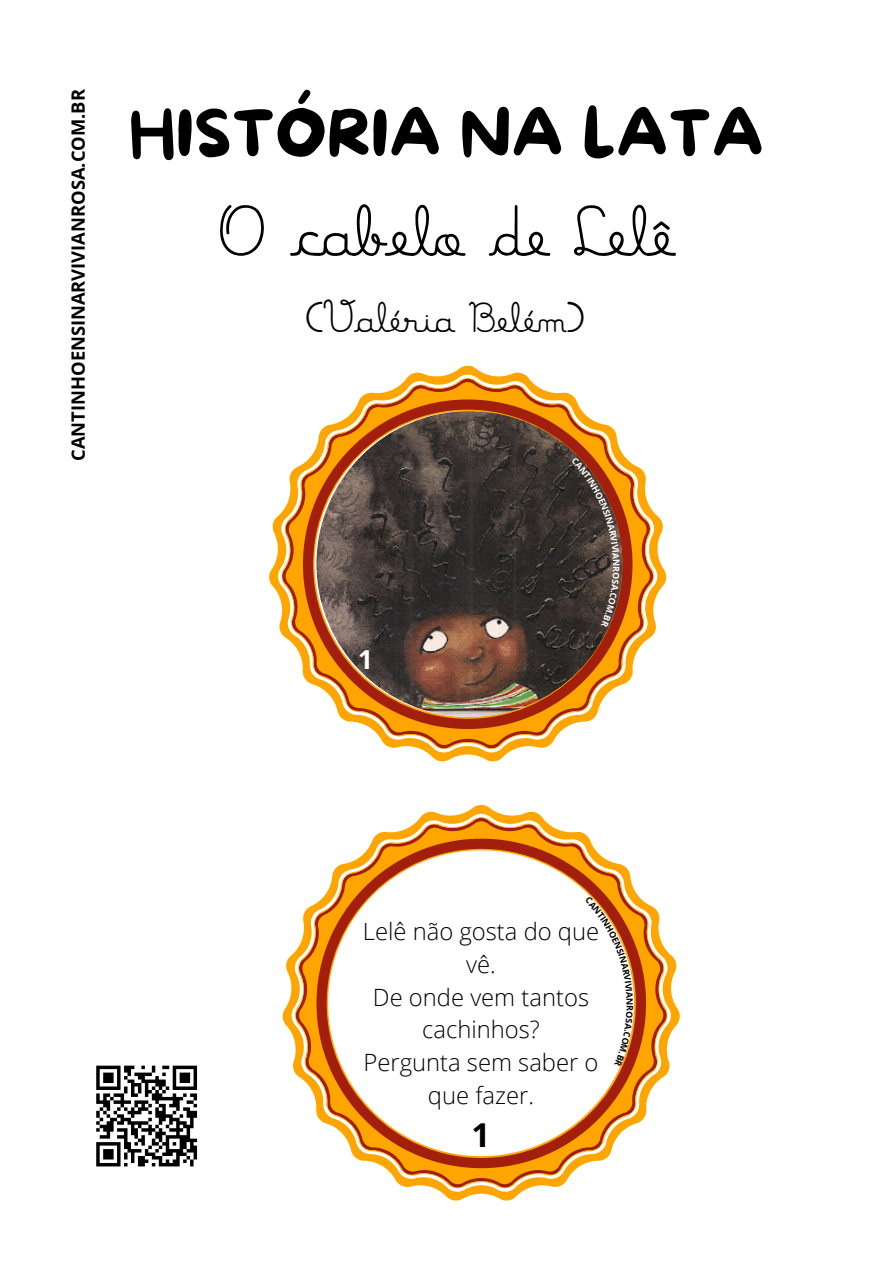
<style>
.page{position:relative;width:893px;height:1264px;background:#fff}
.page>*{position:absolute;margin:0;border:0;box-sizing:border-box;transform-origin:0 0}
.t1{font:76.5px "Mamae Que Nos Faz";color:#000}
.t2{font:64.8px "More Sugar";color:#000}
.t3{font:45px "Mamae Que Nos Faz";color:#000}
.t4{font:700 33px "Open Sans";color:#000}
.t5{font:700 26.1px "Open Sans";color:#fff}
.t6{font:300 23.85px/32.5px "Open Sans";color:#000;text-align:center}
.t7{font:700 18.3px "Open Sans";color:#000}
</style>
<div class="page">
<svg style="left:269px;top:365px;width:398px;height:397px"></svg>
<svg style="left:277px;top:373px;width:381px;height:381px"></svg>
<svg style="left:280px;top:378px;width:375px;height:371px"></svg>
<svg style="left:303px;top:399px;width:329px;height:330px"></svg>
<svg style="left:314px;top:411px;width:306px;height:306px"></svg>
<svg style="left:282px;top:805px;width:398px;height:396px"></svg>
<svg style="left:290px;top:812px;width:382px;height:381px"></svg>
<svg style="left:294px;top:817px;width:374px;height:371px"></svg>
<svg style="left:316px;top:838px;width:330px;height:330px"></svg>
<svg style="left:328px;top:850px;width:306px;height:306px"></svg>
<svg style="left:96px;top:1065px;width:102px;height:102px"></svg>
<img style="left:316px;top:411px;width:306px;height:305px;border-radius:50%">
<svg style="left:571px;top:457px;width:48px;height:170px;background:#563d2e"></svg>
<svg style="left:585px;top:896px;width:48px;height:170px"></svg>
<p class="t7" style="left:65px;top:461px;width:373px;rotate:-90deg">CANTINHOENSINARVIVIANROSA.COM.BR</p>
<h2 class="t2" style="left:129px;top:98px;width:636px">HISTÓRIA NA LATA</h2>
<h1 class="t1" style="left:220px;top:188px;width:454px">O cabelo de Lelê</h1>
<h3 class="t3" style="left:306px;top:292px;width:281px">(Valéria Belém)</h3>
<p class="t5" style="left:358px;top:641px;width:16px">1</p>
<p class="t6" style="left:363px;top:914px;width:238px">Lelê não gosta do que vê.<br>De onde vem tantos cachinhos?<br>Pergunta sem saber o que fazer.</p>
<h3 class="t4" style="left:471px;top:1112px;width:20px">1</h3>
</div>
